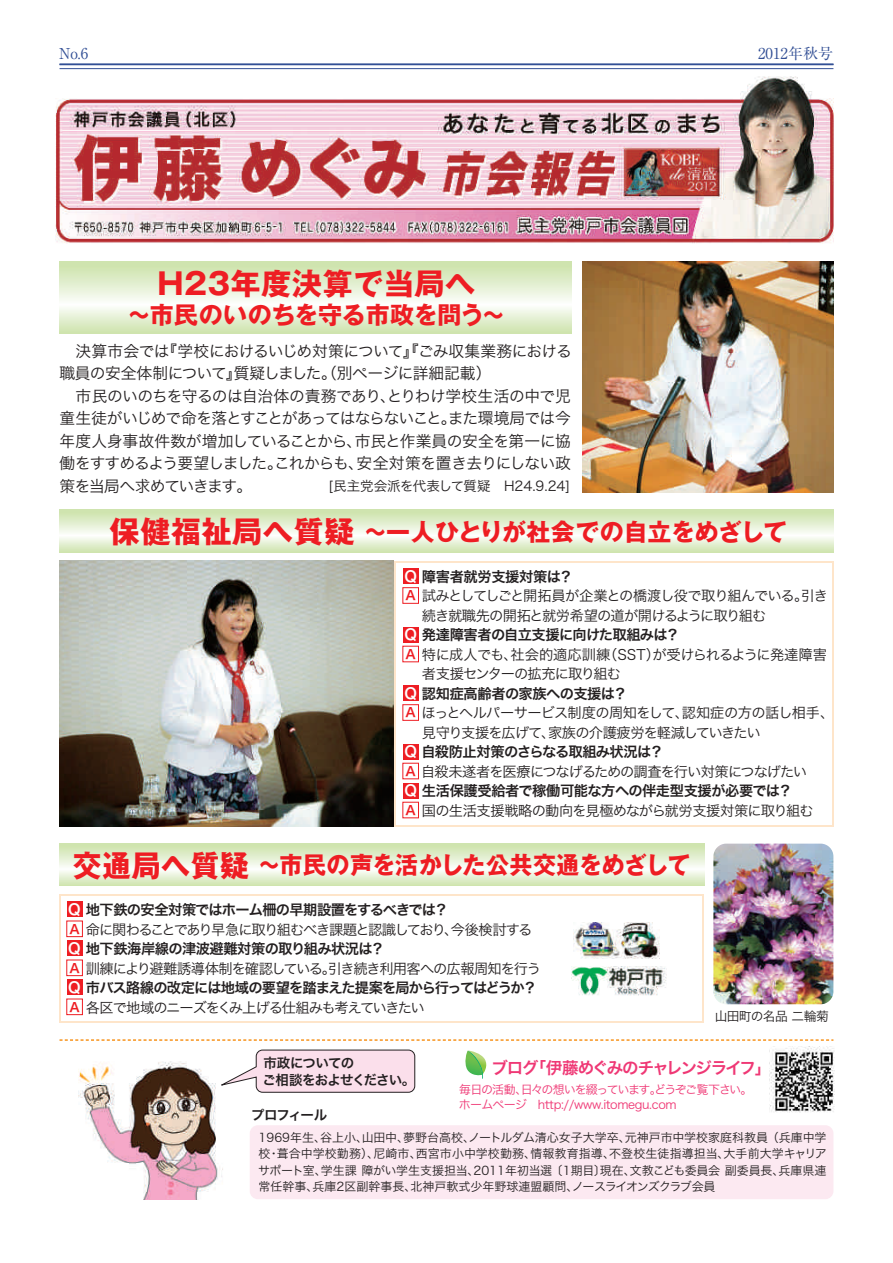
<style>
.page{position:relative;width:893px;height:1263px;background:#fff}
.page>*{position:absolute;margin:0;border:0;box-sizing:border-box;transform-origin:0 0}
.t1{font:700 30px "Gothic MB101 Pro";letter-spacing:.02em;color:#ee1d23}
.t2{font:700 30px "Gothic MB101 Pro";letter-spacing:.02em;color:#ee1d23;scale:.96 1}
.t3{font:700 24px "Gothic MB101 Pro";letter-spacing:-.01em;color:#ee1d23}
.t4{font:700 24px "Gothic MB101 Pro";letter-spacing:-.01em;color:#ee1d23;scale:.96 1}
.t5{font:16.5px "Hira Kaku Pro W6";letter-spacing:-.1em;color:#ef3875}
.t6{font:15.75px/22.5px "Hira Kaku Pro W3";letter-spacing:-.04em;color:#231f20}
.t7{font:15.75px/22.5px "Hira Kaku Pro W3";letter-spacing:-.02em;color:#231f20}
.t8{font:15.75px "Hira Kaku Pro W3";letter-spacing:-.06em;color:#231f20}
.t9{font:15.75px "Hira Kaku Pro W3";letter-spacing:-.075em;color:#231f20}
.t10{font:15.75px/22.5px "Hira Kaku Pro W3";letter-spacing:-.015em;color:#231f20}
.t11{font:15px "Ryumin Pro";color:#324f95}
.t12{font:14.25px/19.5px "Hira Kaku Pro W3";letter-spacing:-.065em;color:#231f20}
.t13{font:14.25px "Hira Kaku Pro W6";letter-spacing:-.045em;color:#231f20}
.t14{font:14.25px "Hira Kaku Pro W6";letter-spacing:-.025em;color:#231f20}
.t15{font:14.25px "Hira Kaku Pro W3";letter-spacing:-.1em;color:#231f20}
.t16{font:14.25px "Hira Kaku Pro W3";letter-spacing:-.04em;color:#231f20}
.t17{font:14.25px "Hira Kaku Pro W3";color:#231f20}
.t18{font:13.5px/16.5px "Hira Kaku Pro W6";letter-spacing:-.065em;color:#231f20}
.t19{font:13.5px "Hira Kaku Pro W3";color:#231f20}
.t20{font:12.75px "Hira Kaku Pro W3";letter-spacing:-.035em;color:#231f20}
.t21{font:12.75px "Hira Kaku Pro W6";color:#ee1d23}
.t22{font:12px "Hira Kaku Pro W3";color:#231f20}
.t23{font:12px/15px "Hira Kaku Pro W3";letter-spacing:-.03em;color:#ef3875}
.t24{font:12px "Hira Kaku Pro W3";letter-spacing:-.1em;color:#ef3875}
.t25{font:12px "Hira Kaku Pro W3";letter-spacing:-.02em;color:#231f20}
.t26{font:12px "Hira Kaku Pro W3";letter-spacing:-.065em;color:#ef3875}
.s1{font-size:13.5px}
.s2{font-size:15px;color:#fff}
</style>
<div class="page">
<svg style="left:394px;top:561px;width:439px;height:265px;fill:#fee5ca"></svg>
<div style="left:396px;top:563px;width:435px;height:261px;background:#fff"></div>
<img style="left:60px;top:561px;width:334px;height:265px">
<img style="left:769px;top:1047px;width:66px;height:66px">
<div style="left:60px;top:894px;width:644px;height:129px;background:#fee5ca"></div>
<div style="left:62px;top:896px;width:640px;height:125px;background:#fff"></div>
<img style="left:78px;top:1061px;width:145px;height:138px">
<div style="left:250px;top:1125px;width:583px;height:74px;background:#fce9f1;border-radius:8px"></div>
<img style="left:55px;top:63px;width:779px;height:181px">
<svg style="left:465px;top:1050px;width:22px;height:29px"></svg>
<svg style="left:60px;top:1039px;width:773px;height:2px"></svg>
<img style="left:582px;top:262px;width:251px;height:231px">
<svg style="left:216px;top:1049px;width:199px;height:44px"></svg>
<div style="left:403px;top:568px;width:15px;height:16px;background:#ee1d23"></div>
<div style="left:403px;top:627px;width:15px;height:15px;background:#ee1d23"></div>
<div style="left:403px;top:685px;width:15px;height:16px;background:#ee1d23"></div>
<div style="left:403px;top:744px;width:15px;height:15px;background:#ee1d23"></div>
<div style="left:403px;top:783px;width:15px;height:15px;background:#ee1d23"></div>
<div style="left:403px;top:587px;width:16px;height:16px;border:1px solid #ee1d23"></div>
<div style="left:403px;top:646px;width:16px;height:16px;border:1px solid #ee1d23"></div>
<div style="left:403px;top:704px;width:16px;height:16px;border:1px solid #ee1d23"></div>
<div style="left:403px;top:763px;width:16px;height:16px;border:1px solid #ee1d23"></div>
<div style="left:403px;top:802px;width:16px;height:16px;border:1px solid #ee1d23"></div>
<div style="left:67px;top:901px;width:15px;height:16px;background:#ee1d23"></div>
<div style="left:67px;top:921px;width:16px;height:16px;border:1px solid #ee1d23"></div>
<div style="left:67px;top:940px;width:15px;height:16px;background:#ee1d23"></div>
<div style="left:67px;top:960px;width:16px;height:16px;border:1px solid #ee1d23"></div>
<div style="left:67px;top:979px;width:15px;height:16px;background:#ee1d23"></div>
<div style="left:67px;top:999px;width:16px;height:16px;border:1px solid #ee1d23"></div>
<img style="left:574px;top:922px;width:86px;height:36px">
<img style="left:572px;top:966px;width:94px;height:30px">
<svg style="left:60px;top:262px;width:511px;height:71px"></svg>
<hr style="left:60px;top:64px;width:773px;height:1px;background:#324f95">
<hr style="left:60px;top:68px;width:773px;height:1px;background:#324f95">
<svg style="left:60px;top:510px;width:773px;height:42px"></svg>
<svg style="left:60px;top:843px;width:644px;height:43px"></svg>
<img style="left:713px;top:844px;width:120px;height:160px">
<p class="t11" style="left:59px;top:41px;width:31px">No.6</p>
<h1 class="t1" style="left:157px;top:259px;width:320px">H23年度決算で当局へ</h1>
<h2 class="t3" style="left:127px;top:295px;width:380px">～市民のいのちを守る市政を問う~</h2>
<p class="t6" style="left:162px;top:338px;width:412px">『学校におけるいじめ対策について』『ごみ収集業務における</p>
<p class="t6" style="left:60px;top:338px;width:433px">　決算市会では<br>職員の安全体制について質疑しました。（別ページに詳細記載(</p>
<p class="t6" style="left:60px;top:361px;width:513px;text-indent:166px">』<br>　市民のいのちを守るのは自治体の責務でありとりわけ学校生活の中で児</p>
<p class="t6" style="left:60px;top:384px;width:513px;text-indent:321px">、<br>童生徒がいじめで命を落とすことがあってはならないことまた環境局では今</p>
<p class="t10" style="left:355px;top:406px;width:218px;text-indent:86px">。<br>市民と作業員の安全を第一に協</p>
<p class="t7" style="left:357px;top:429px;width:216px;text-indent:-297px">年度人身事故件数が増加していることから、<br>安全対策を置き去りにしない政</p>
<p class="t8" style="left:60px;top:449px;width:306px">働をすすめるよう要望しましたこれからも、</p>
<p class="t6" style="left:267px;top:451px;width:17px">。</p>
<p class="t9" style="left:60px;top:472px;width:275px">策を当局へ求めていきます。　　　　 <span class="s1">[</span></p>
<p class="t19" style="left:333px;top:474px;width:238px">民主党会派を代表して質疑　H24.9.24[</p>
<p class="t11" style="left:758px;top:41px;width:76px">2012年秋号</p>
<h1 class="t1" style="left:110px;top:507px;width:246px">保健福祉局へ質疑</h1>
<h2 class="t3" style="left:364px;top:512px;width:425px">～一人ひとりが社会での自立をめざして</h2>
<p class="t14" style="left:404px;top:563px;width:170px"><span class="s2">Q</span> 障害者就労支援対策は?</p>
<p class="t12" style="left:422px;top:585px;width:408px">試みとしてしごと開拓員が企業との橋渡し役で取り組んでいる引き</p>
<p class="t21" style="left:405px;top:584px;width:12px">A</p>
<p class="t12" style="left:794px;top:585px;width:16px">。</p>
<p class="t12" style="left:422px;top:604px;width:346px">続き就職先の開拓と就労希望の道が開けるように取り組む</p>
<p class="t13" style="left:404px;top:622px;width:277px"><span class="s2">Q</span> 発達障害者の自立支援に向けた取組みは?</p>
<p class="t12" style="left:652px;top:643px;width:176px">が受けられるように発達障害</p>
<p class="t17" style="left:422px;top:642px;width:190px">特に成人でも社会的適応訓練</p>
<p class="t12" style="left:422px;top:643px;width:201px;text-indent:82px">、<br>者支援センターの拡充に取り組む</p>
<p class="t14" style="left:404px;top:680px;width:224px"><span class="s2">Q</span> 認知症高齢者の家族への支援は?</p>
<p class="t16" style="left:422px;top:700px;width:414px">ほっとヘルパーサービス制度の周知をして認知症の方の話し相手、</p>
<p class="t12" style="left:422px;top:702px;width:340px;text-indent:253px">、<br>見守り支援を広げて家族の介護疲労を軽減していきたい</p>
<p class="t12" style="left:603px;top:643px;width:58px">（SST）</p>
<p class="t21" style="left:405px;top:643px;width:12px">A</p>
<p class="t21" style="left:405px;top:701px;width:12px">A</p>
<p class="t12" style="left:541px;top:721px;width:16px">、</p>
<p class="t13" style="left:404px;top:739px;width:261px"><span class="s2">Q</span> 自殺防止対策のさらなる取組み状況は?</p>
<p class="t12" style="left:421px;top:760px;width:387px">自殺未遂者を医療につなげるための調査を行い対策につなげたい</p>
<p class="t14" style="left:404px;top:778px;width:389px"><span class="s2">Q</span> 生活保護受給者で稼働可能な方への伴走型支援が必要では?</p>
<p class="t12" style="left:422px;top:799px;width:393px">国の生活支援戦略の動向を見極めながら就労支援対策に取り組む</p>
<p class="t21" style="left:405px;top:760px;width:12px">A</p>
<p class="t21" style="left:405px;top:799px;width:12px">A</p>
<h1 class="t2" style="left:73px;top:840px;width:185px">交通局へ質疑</h1>
<h2 class="t4" style="left:258px;top:845px;width:452px">～市民の声を活かした公共交通をめざして</h2>
<p class="t13" style="left:68px;top:897px;width:369px"><span class="s2">Q</span> 地下鉄の安全対策ではホーム柵の早期設置をするべきでは</p>
<p class="t15" style="left:86px;top:917px;width:448px">命に関わることであり早急に取り組むべき課題と認識しており今後検討する</p>
<p class="t13" style="left:434px;top:897px;width:16px">?</p>
<p class="t21" style="left:69px;top:917px;width:12px">A</p>
<p class="t21" style="left:69px;top:956px;width:12px">A</p>
<p class="t21" style="left:69px;top:995px;width:12px">A</p>
<p class="t12" style="left:444px;top:919px;width:16px">、</p>
<p class="t13" style="left:68px;top:936px;width:306px"><span class="s2">Q</span> 地下鉄海岸線の津波避難対策の取り組み状況は</p>
<p class="t12" style="left:86px;top:958px;width:457px">訓練により避難誘導体制を確認している引き続き利用客への広報周知を行う</p>
<p class="t13" style="left:371px;top:936px;width:16px">?</p>
<p class="t12" style="left:322px;top:958px;width:16px">。</p>
<p class="t13" style="left:68px;top:975px;width:470px"><span class="s2">Q</span> 市バス路線の改定には地域の要望を踏まえた提案を局から行ってはどうか?</p>
<p class="t12" style="left:86px;top:997px;width:340px">各区で地域のニーズをくみ上げる仕組みも考えていきたい</p>
<p class="t20" style="left:715px;top:1005px;width:116px">山田町の名品二輪菊</p>
<p class="t18" style="left:263px;top:1054px;width:154px">市政についての<br>ご相談をおよせください。</p>
<p class="t18" style="left:251px;top:1106px;width:78px">プロフィール</p>
<p class="t5" style="left:491px;top:1053px;width:49px">ブログ</p>
<p class="t24" style="left:459px;top:1079px;width:295px">毎日の活動日々の想いを綴っていますどうぞご覧下さい。</p>
<p class="t26" style="left:650px;top:1079px;width:13px">。</p>
<p class="t23" style="left:459px;top:1081px;width:219px;text-indent:57px">、<br>ホームページ　http://www.itomegu.com</p>
<p class="t22" style="left:625px;top:1127px;width:203px">元神戸市中学校家庭科教員（兵庫中学</p>
<p class="t5" style="left:530px;top:1053px;width:243px">「伊藤めぐみのチャレンジライフ「</p>
<p class="t22" style="left:403px;top:1127px;width:229px">夢野台高校ノートルダム清心女子大学卒、</p>
<p class="t22" style="left:463px;top:1127px;width:13px">、</p>
<p class="t22" style="left:259px;top:1127px;width:69px">1969年生、</p>
<p class="t22" style="left:362px;top:1127px;width:49px">山田中、</p>
<p class="t22" style="left:320px;top:1127px;width:49px">谷上小、</p>
<p class="t22" style="left:723px;top:1143px;width:105px">大手前大学キャリア</p>
<p class="t22" style="left:530px;top:1143px;width:86px">情報教育指導、</p>
<p class="t22" style="left:609px;top:1143px;width:122px">不登校生徒指導担当、</p>
<p class="t22" style="left:277px;top:1143px;width:104px">葺合中学校勤務）、</p>
<p class="t22" style="left:416px;top:1143px;width:122px">西宮市小中学校勤務、</p>
<p class="t22" style="left:259px;top:1143px;width:13px">校</p>
<p class="t22" style="left:373px;top:1143px;width:50px">尼崎市、</p>
<p class="t22" style="left:268px;top:1143px;width:13px">・</p>
<p class="t22" style="left:258px;top:1160px;width:70px">サポート室、</p>
<p class="t22" style="left:473px;top:1160px;width:134px">2011年初当選〔1期目〕</p>
<p class="t22" style="left:600px;top:1160px;width:37px">現在、</p>
<p class="t25" style="left:630px;top:1160px;width:156px">文教こども委員会副委員長、</p>
<p class="t22" style="left:778px;top:1160px;width:49px">兵庫県連</p>
<p class="t22" style="left:321px;top:1160px;width:160px">学生課障がい学生支援担当、</p>
<p class="t22" style="left:410px;top:1176px;width:306px">北神戸軟式少年野球連盟顧問ノースライオンズクラブ会員</p>
<p class="t22" style="left:566px;top:1176px;width:13px">、</p>
<p class="t22" style="left:259px;top:1176px;width:61px">常任幹事、</p>
<p class="t22" style="left:313px;top:1176px;width:105px">兵庫2区副幹事長、</p>
</div>
